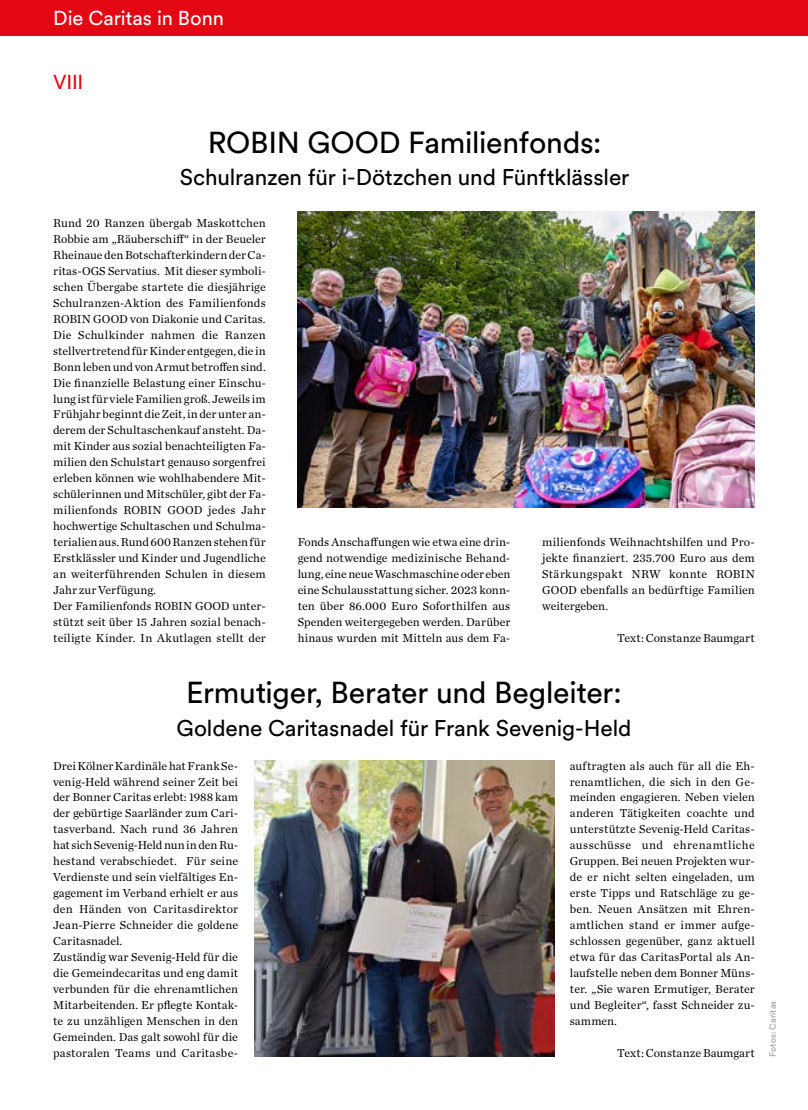
<style>
.page{position:relative;width:808px;height:1110px;background:#fff}
.page>*{position:absolute;margin:0;border:0;box-sizing:border-box;transform-origin:0 0}
.t1{font:30px "Circular XX";letter-spacing:-.01em;color:#000}
.t2{font:22.5px "Circular XX";letter-spacing:-.005em;color:#000}
.t3{font:20px "Circular XX";letter-spacing:-.005em;color:#fff}
.t4{font:20px "Circular XX";color:#e30613}
.t5{font:12px/16px "Chronicle Text G1";letter-spacing:.005em;color:#000;text-align:justify}
.t6{font:8.75px "Circular XX";letter-spacing:.015em;color:#9d9d9c}
</style>
<div class="page">
<div style="left:0;top:0;width:808px;height:35px;background:#e30613"></div>
<img style="left:298px;top:211px;width:457px;height:296px">
<img style="left:254px;top:760px;width:301px;height:296px">
<h3 class="t3" style="left:53px;top:4px;width:172px">Die Caritas in Bonn</h3>
<h3 class="t4" style="left:53px;top:68px;width:32px">VIII</h3>
<h1 class="t1" style="left:208px;top:122px;width:395px">ROBIN GOOD Familienfonds:</h1>
<h2 class="t2" style="left:180px;top:162px;width:451px">Schulranzen für i-Dötzchen und Fünftklässler</h2>
<p class="t5" style="left:53px;top:214px;width:214px;text-align:left">Rund 20 Ranzen übergab Maskottchen Robbie am „Räuberschiff“ in der Beueler Rheinaue den Botschafterkindern der Ca&shy;ritas-OGS Servatius. Mit dieser symboli&shy;schen Übergabe startete die diesjährige Schulranzen-Aktion des Familienfonds ROBIN GOOD von Diakonie und Caritas.<br>Die Schulkinder nahmen die Ranzen stellvertretend für Kinder entgegen, die in Bonn leben und von Armut betroffen sind.<br>Die finanzielle Belastung einer Einschu&shy;lung ist für viele Familien groß. Jeweils im Frühjahr beginnt die Zeit, in der unter an&shy;derem der Schultaschenkauf ansteht. Da&shy;mit Kinder aus sozial benachteiligten Fa&shy;milien den Schulstart genauso sorgenfrei erleben können wie wohlhabendere Mit&shy;schülerinnen und Mitschüler, gibt der Fa&shy;milienfonds ROBIN GOOD jedes Jahr hochwertige Schultaschen und Schulma&shy;terialien aus. Rund 600 Ranzen stehen für Erstklässler und Kinder und Jugendliche an weiterführenden Schulen in diesem Jahr zur Verfügung.<br>Der Familienfonds ROBIN GOOD unter&shy;stützt seit über 15 Jahren sozial benach&shy;teiligte Kinder. In Akutlagen stellt der</p>
<p class="t5" style="left:298px;top:533px;width:214px">Fonds Anschaffungen wie etwa eine drin&shy;gend notwendige medizinische Behand&shy;lung, eine neue Waschmaschine oder eben eine Schulausstattung sicher. 2023 konn&shy;ten über 86.000 Euro Soforthilfen aus Spenden weitergegeben werden. Darüber hinaus wurden mit Mitteln aus dem Fa-</p>
<p class="t5" style="left:542px;top:533px;width:214px">milienfonds Weihnachtshilfen und Pro&shy;jekte finanziert. 235.700 Euro aus dem Stärkungspakt NRW konnte ROBIN GOOD ebenfalls an bedürftige Familien weitergeben.</p>
<p class="t5" style="left:617px;top:629px;width:139px">Text: Constanze Baumgart</p>
<h1 class="t1" style="left:186px;top:672px;width:437px">Ermutiger, Berater und Begleiter:</h1>
<h2 class="t2" style="left:177px;top:712px;width:456px">Goldene Caritasnadel für Frank Sevenig-Held</h2>
<p class="t5" style="left:570px;top:756px;width:186px">auftragten als auch für all die Eh&shy;renamtlichen, die sich in den Ge&shy;meinden engagieren. Neben vielen anderen Tätigkeiten coachte und unterstützte Sevenig-Held Caritas&shy;ausschüsse und ehrenamtliche Gruppen. Bei neuen Projekten wur&shy;de er nicht selten eingeladen, um erste Tipps und Ratschläge zu ge&shy;ben. Neuen Ansätzen mit Ehren&shy;amtlichen stand er immer aufge&shy;schlossen gegenüber, ganz aktuell etwa für das CaritasPortal als An&shy;laufstelle neben dem Bonner Müns&shy;ter. „Sie waren Ermutiger, Berater und Begleiter“, fasst Schneider zu&shy;sammen.</p>
<p class="t5" style="left:617px;top:1043px;width:139px">Text: Constanze Baumgart</p>
<p class="t5" style="left:53px;top:756px;width:186px;text-align:left">Drei Kölner Kardinäle hat Frank Se&shy;venig-Held während seiner Zeit bei der Bonner Caritas erlebt: 1988 kam der gebürtige Saarländer zum Cari&shy;tasverband. Nach rund 36 Jahren hat sich Sevenig-Held nun in den Ru&shy;hestand verabschiedet. Für seine Verdienste und sein vielfältiges En&shy;gagement im Verband erhielt er aus den Händen von Caritasdirektor Jean-Pierre Schneider die goldene Caritasnadel.<br>Zuständig war Sevenig-Held für die die Gemeindecaritas und eng damit verbunden für die ehrenamtlichen Mitarbeitenden. Er pflegte Kontak&shy;te zu unzähligen Menschen in den Gemeinden. Das galt sowohl für die pastoralen Teams und Caritasbe-</p>
<p class="t6" style="left:767px;top:1056px;width:57px;rotate:-90deg">Fotos: Caritas</p>
</div>
